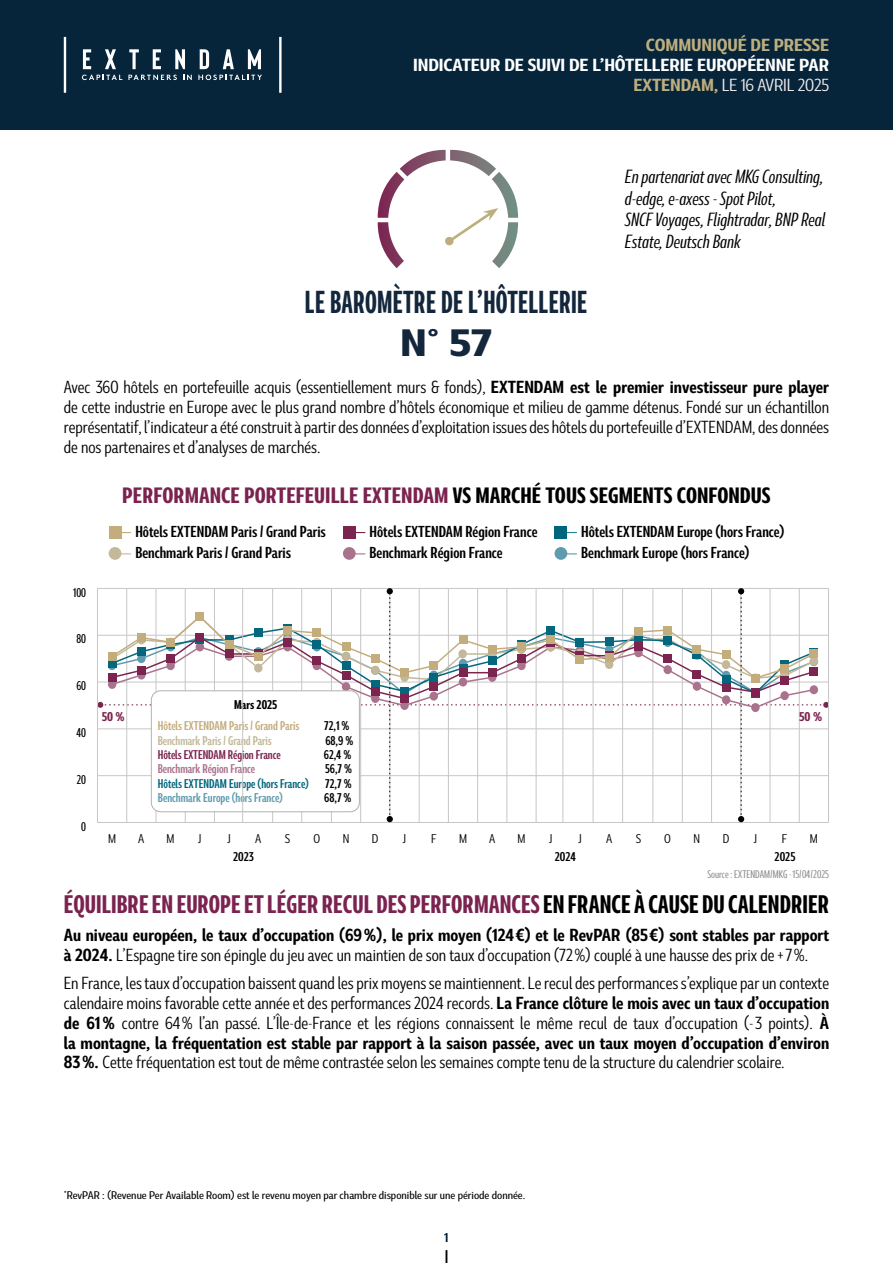
<style>
.page{position:relative;width:893px;height:1263px;background:#fff}
.page>*{position:absolute;margin:0;border:0;box-sizing:border-box;transform-origin:0 0}
.t1{font:800 expanded 36px "Marble Display";color:#13263b}
.t2{font:700 condensed 30px "Marble Display";letter-spacing:.01em;color:#13263b;scale:.75 1}
.t3{font:700 condensed 24px "Marble Display";color:#7b2350;scale:.9 1}
.t4{font:700 condensed 21px "Marble Display";color:#7b2350}
.t5{font:italic condensed 18px/21.6px "Marble Display";color:#000}
.t6{font:16.5px/19.8px "Marble Display";color:#000;text-align:justify;scale:.9 1}
.t7{font:700 16.5px/19.8px "Marble Display";color:#000;scale:.9 1}
.t8{font:700 16.5px/19.8px "Marble Display";letter-spacing:-.01em;color:#fff;text-align:right}
.t9{font:700 16.5px "Marble Display";letter-spacing:-.01em;color:#bdae7e}
.t10{font:600 condensed 15px/21.3px "Marble Display";color:#000}
.t11{font:600 condensed 12px "Marble Display";color:#00667e;scale:.93 1}
.t12{font:600 condensed 12px "Marble Display";color:#c4ad7d;scale:.93 1}
.t13{font:600 condensed 12px "Marble Display";color:#000;scale:.93 1}
.t14{font:600 condensed 12px "Marble Display";color:#5e9bae;scale:.93 1}
.t15{font:600 condensed 12px "Marble Display";letter-spacing:-.01em;color:#7c2450;scale:.93 1}
.t16{font:12px "Marble Display";color:#000;scale:.94 1}
.t17{font:600 condensed 12px "Marble Display";letter-spacing:-.01em;color:#c3b99a;scale:.93 1}
.t18{font:600 condensed 12px "Marble Display";letter-spacing:-.01em;color:#a9738d;scale:.93 1}
.t19{font:500 condensed 12px "Marble Display";color:#000;scale:.94 1}
.t20{font:600 condensed 12px "Marble Display";color:#000}
.t21{font:700 condensed 12px "Marble Display";color:#000;scale:.93 1}
.t22{font:700 condensed 12px "Marble Display";color:#7c2450}
.t23{font:500 expanded 12px "Marble Display";color:#06243a}
.t24{font:500 10.5px "Marble Display";color:#000}
.t25{font:condensed 10.5px "Marble Display";color:#878787}
.s1{color:#bdae7e}
.s2{font-weight:400;color:#ededed}
.s3{font-weight:700}
.s4{color:#000}
.s5{font-weight:400}
</style>
<div class="page">
<div style="left:0;top:0;width:893px;height:130px;background:#06243a"></div>
<hr style="left:279px;top:37px;width:3px;height:56px;background:#fff">
<hr style="left:64px;top:37px;width:2px;height:56px;background:#fff">
<svg style="left:83px;top:49px;width:8px;height:20px"></svg>
<svg style="left:105px;top:49px;width:11px;height:20px"></svg>
<svg style="left:129px;top:49px;width:10px;height:20px"></svg>
<svg style="left:153px;top:49px;width:8px;height:20px"></svg>
<svg style="left:175px;top:49px;width:10px;height:20px"></svg>
<svg style="left:200px;top:49px;width:9px;height:20px"></svg>
<svg style="left:223px;top:49px;width:11px;height:20px"></svg>
<svg style="left:248px;top:49px;width:13px;height:20px"></svg>
<svg style="left:82px;top:75px;width:40px;height:5px"></svg>
<svg style="left:128px;top:75px;width:49px;height:5px"></svg>
<svg style="left:183px;top:75px;width:9px;height:5px"></svg>
<svg style="left:198px;top:75px;width:64px;height:5px"></svg>
<svg style="left:446px;top:1250px;width:1px;height:13px"></svg>
<svg style="left:378px;top:150px;width:140px;height:118px"></svg>
<div style="left:109px;top:526px;width:12px;height:12px;background:#c4ad7d"></div>
<div style="left:109px;top:547px;width:12px;height:13px;background:#c3b99a;border-radius:50%"></div>
<div style="left:343px;top:526px;width:13px;height:12px;background:#7c2450"></div>
<div style="left:343px;top:547px;width:13px;height:13px;background:#a9738d;border-radius:50%"></div>
<div style="left:554px;top:526px;width:13px;height:12px;background:#00667e"></div>
<div style="left:554px;top:547px;width:13px;height:13px;background:#5e9bae;border-radius:50%"></div>
<hr style="left:98px;top:822px;width:730px;height:1px;background:#c6c6c6">
<svg style="left:97px;top:588px;width:732px;height:234px"></svg>
<div style="left:151px;top:691px;width:208px;height:121px;background:#fff;border-radius:9px"></div>
<div style="left:151px;top:690px;width:209px;height:122px;border:1px solid #b3b2b2;border-radius:9px"></div>
<hr style="left:563px;top:588px;width:1px;height:234px;background:#c6c6c6">
<hr style="left:242px;top:588px;width:1px;height:234px;background:#c6c6c6">
<p class="t9" style="left:646px;top:31px;width:185px">COMMUNIQUÉ DE PRESSE</p>
<p class="t8" style="left:413px;top:54px;width:417px">INDICATEUR DE SUIVI DE L’HÔTELLERIE EUROPÉENNE PAR<br><span class="s1">EXTENDAM,</span> <span class="s2">LE 16 AVRIL 2025</span></p>
<p class="t5" style="left:625px;top:164px;width:202px">En partenariat avec MKG Consulting, d-edge, e-axess - Spot Pilot,<br>SNCF Voyages, Flightradar, BNP Real<br>Estate, Deutsch Bank</p>
<h2 class="t2" style="left:305px;top:276px;width:378px">LE BAROMÈTRE DE L’HÔTELLERIE</h2>
<h1 class="t1" style="left:400px;top:311px;width:94px">N° 57</h1>
<p class="t6" style="left:64px;top:376px;width:852px">Avec 360 hôtels en portefeuille acquis (essentiellement murs &amp; fonds), <span class="s3">EXTENDAM est le premier investisseur pure player </span>de cette industrie en Europe avec le plus grand nombre d’hôtels économique et milieu de gamme détenus. Fondé sur un échantillon représentatif, l’indicateur a été construit à partir des données d’exploitation issues des hôtels du portefeuille d’EXTENDAM, des données de nos partenaires et d’analyses de marchés.</p>
<p class="t4" style="left:122px;top:477px;width:650px">PERFORMANCE PORTEFEUILLE EXTENDAM <span class="s4">VS MARCHÉ TOUS SEGMENTS CONFONDUS</span></p>
<p class="t10" style="left:135px;top:519px;width:192px">Hôtels EXTENDAM Paris / Grand Paris<br>Benchmark Paris / Grand Paris</p>
<p class="t10" style="left:370px;top:519px;width:169px">Hôtels EXTENDAM Région France<br>Benchmark Région France</p>
<p class="t10" style="left:581px;top:519px;width:205px">Hôtels EXTENDAM Europe (hors France)<br>Benchmark Europe (hors France)</p>
<p class="t19" style="left:73px;top:582px;width:15px">100</p>
<p class="t19" style="left:77px;top:629px;width:12px">80</p>
<p class="t19" style="left:76px;top:676px;width:12px">60</p>
<p class="t19" style="left:76px;top:723px;width:12px">40</p>
<p class="t19" style="left:77px;top:770px;width:11px">20</p>
<p class="t19" style="left:81px;top:816px;width:7px">0</p>
<p class="t21" style="left:234px;top:694px;width:48px">Mars 2025</p>
<p class="t12" style="left:158px;top:716px;width:154px">Hôtels EXTENDAM Paris / Grand Paris</p>
<p class="t13" style="left:324px;top:716px;width:29px">72,1 %</p>
<p class="t17" style="left:158px;top:730px;width:124px">Benchmark Paris / Grand Paris</p>
<p class="t13" style="left:325px;top:730px;width:31px">68,9 %</p>
<p class="t15" style="left:158px;top:744px;width:134px">Hôtels EXTENDAM Région France</p>
<p class="t13" style="left:324px;top:744px;width:31px">62,4 %</p>
<p class="t18" style="left:158px;top:759px;width:106px">Benchmark Région France</p>
<p class="t13" style="left:325px;top:759px;width:30px">56,7 %</p>
<p class="t11" style="left:158px;top:773px;width:164px">Hôtels EXTENDAM Europe (hors France)</p>
<p class="t13" style="left:325px;top:773px;width:30px">72,7 %</p>
<p class="t14" style="left:158px;top:788px;width:136px">Benchmark Europe (hors France)</p>
<p class="t13" style="left:324px;top:788px;width:31px">68,7 %</p>
<p class="t22" style="left:102px;top:706px;width:24px">50 %</p>
<p class="t22" style="left:799px;top:706px;width:24px">50 %</p>
<p class="t16" style="left:108px;top:828px;width:10px">M</p>
<p class="t16" style="left:138px;top:828px;width:8px">A</p>
<p class="t16" style="left:167px;top:828px;width:10px">M</p>
<p class="t16" style="left:198px;top:828px;width:5px">J</p>
<p class="t16" style="left:227px;top:828px;width:5px">J</p>
<p class="t16" style="left:255px;top:828px;width:8px">A</p>
<p class="t16" style="left:285px;top:828px;width:7px">S</p>
<p class="t16" style="left:313px;top:828px;width:9px">O</p>
<p class="t16" style="left:343px;top:828px;width:9px">N</p>
<p class="t16" style="left:372px;top:828px;width:9px">D</p>
<p class="t16" style="left:403px;top:828px;width:5px">J</p>
<p class="t16" style="left:431px;top:828px;width:7px">F</p>
<p class="t16" style="left:459px;top:828px;width:10px">M</p>
<p class="t16" style="left:489px;top:828px;width:8px">A</p>
<p class="t16" style="left:517px;top:828px;width:10px">M</p>
<p class="t16" style="left:549px;top:828px;width:5px">J</p>
<p class="t16" style="left:578px;top:828px;width:5px">J</p>
<p class="t16" style="left:606px;top:828px;width:8px">A</p>
<p class="t16" style="left:636px;top:828px;width:7px">S</p>
<p class="t16" style="left:664px;top:828px;width:9px">O</p>
<p class="t16" style="left:694px;top:828px;width:9px">N</p>
<p class="t16" style="left:723px;top:828px;width:9px">D</p>
<p class="t16" style="left:754px;top:828px;width:5px">J</p>
<p class="t16" style="left:782px;top:828px;width:7px">F</p>
<p class="t16" style="left:810px;top:828px;width:10px">M</p>
<p class="t20" style="left:775px;top:846px;width:22px">2025</p>
<p class="t20" style="left:233px;top:846px;width:22px">2023</p>
<p class="t20" style="left:555px;top:846px;width:23px">2024</p>
<p class="t25" style="left:708px;top:866px;width:123px">Source : EXTENDAM / MKG - 15 / 04 / 2025</p>
<h3 class="t3" style="left:64px;top:883px;width:852px">ÉQUILIBRE EN EUROPE ET LÉGER RECUL DES PERFORMANCES <span class="s4">EN FRANCE À CAUSE DU CALENDRIER</span></h3>
<p class="t7" style="left:64px;top:923px;width:852px">Au niveau européen, le taux d’occupation (69 %), le prix moyen (124 €) et le RevPAR (85 €) sont stables par rapport à 2024. <span class="s5">L’Espagne tire son épingle du jeu avec un maintien de son taux d’occupation (72 %) couplé à une hausse des prix de + 7 %.</span></p>
<p class="t6" style="left:64px;top:972px;width:852px">En France, les taux d’occupation baissent quand les prix moyens se maintiennent. Le recul des performances s’explique par un contexte calendaire moins favorable cette année et des performances 2024 records. <span class="s3">La France clôture le mois avec un taux d’occupation de 61 %</span> contre 64 % l’an passé. L’Île-de-France et les régions connaissent le même recul de taux d’occupation (- 3 points). <span class="s3">À la montagne, la fréquentation est stable par rapport à la saison passée, avec un taux moyen d’occupation d’environ 83 %.</span> Cette fréquentation est tout de même contrastée selon les semaines compte tenu de la structure du calendrier scolaire.</p>
<p class="t24" style="left:64px;top:1187px;width:463px">*RevPAR : (Revenue Per Available Room) est le revenu moyen par chambre disponible sur une période donnée.</p>
<p class="t23" style="left:444px;top:1227px;width:6px">1</p>
</div>
